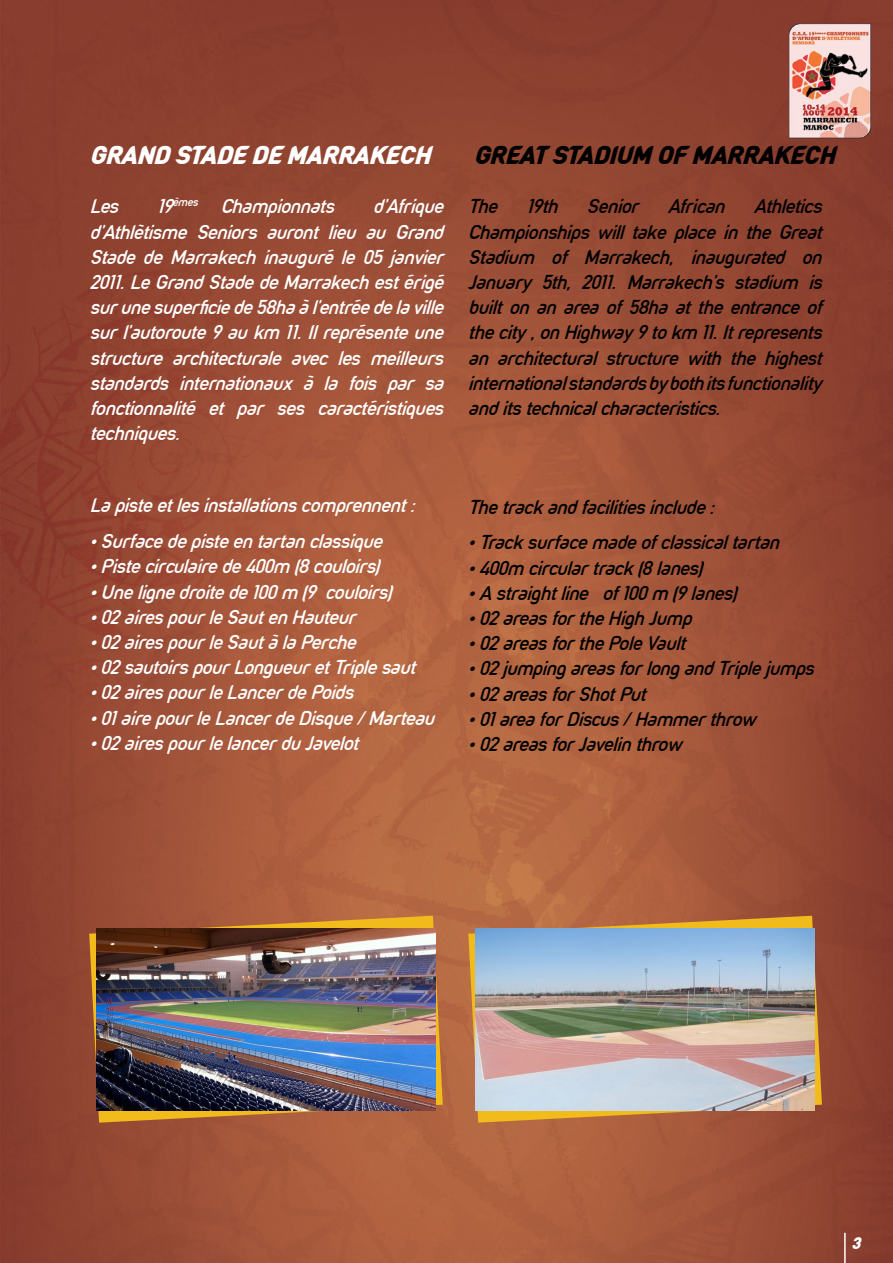
<style>
.page{position:relative;width:893px;height:1263px;background:#fff}
.page>*{position:absolute;margin:0;border:0;box-sizing:border-box;transform-origin:0 0}
.t1{font:900 27px "IAAF Sans";color:#000}
.t2{font:900 27px "IAAF Sans";color:#fff}
.t3{font:21px/25.2px "IAAF Sans";color:#fff;text-align:justify}
.t4{font:21px/25.2px "IAAF Sans";color:#000;text-align:justify}
.t5{font:900 18px "IAAF Sans";color:#fff}
</style>
<div class="page">
<img style="left:0;top:0;width:893px;height:1263px">
<hr style="left:844px;top:1233px;width:2px;height:30px;background:#fff">
<svg style="left:89px;top:916px;width:354px;height:207px;background:#b97631"></svg>
<svg style="left:468px;top:916px;width:354px;height:207px;background:#c17e36"></svg>
<img style="left:97px;top:928px;width:339px;height:182px">
<img style="left:475px;top:928px;width:340px;height:182px">
<p class="t2" style="left:90px;top:140px;width:342px">GRAND STADE DE MARRAKECH</p>
<p class="t1" style="left:474px;top:140px;width:362px">GREAT STADIUM OF MARRAKECH</p>
<p class="t3" style="left:90px;top:194px;width:29px">Les</p>
<p class="t3" style="left:157px;top:194px;width:178px">19<sup>èmes</sup> Championnats</p>
<p class="t3" style="left:90px;top:194px;width:354px;text-indent:283px">d’Afrique d’Athlètisme Seniors auront lieu au Grand Stade de Marrakech inauguré le 05 janvier 2011. Le Grand Stade de Marrakech est érigé sur une superficie de 58ha à l’entrée de la ville sur l’autoroute 9 au km 11. Il représente une structure architecturale avec les meilleurs standards internationaux à la fois par sa fonctionnalité et par ses caractéristiques techniques.</p>
<p class="t4" style="left:468px;top:194px;width:30px">The</p>
<p class="t4" style="left:527px;top:194px;width:32px">19th</p>
<p class="t4" style="left:587px;top:194px;width:52px">Senior</p>
<p class="t4" style="left:668px;top:194px;width:58px">African</p>
<p class="t4" style="left:468px;top:194px;width:354px;text-indent:286px">Athletics Championships will take place in the Great Stadium of Marrakech, inaugurated on January 5th, 2011. Marrakech’s stadium is built on an area of 58ha at the entrance of the city , on Highway 9 to km 11. It represents an architectural structure with the highest international standards by both its functionality and its technical characteristics.</p>
<p class="t3" style="left:90px;top:493px;width:326px">La piste et les installations comprennent :</p>
<p class="t3" style="left:90px;top:529px;width:293px">• Surface de piste en tartan classique</p>
<p class="t3" style="left:90px;top:554px;width:291px">• Piste circulaire de 400m (8 couloirs)</p>
<p class="t3" style="left:90px;top:579px;width:303px">• Une ligne droite de 100 m (9 couloirs)</p>
<p class="t3" style="left:90px;top:604px;width:267px">• 02 aires pour le Saut en Hauteur</p>
<p class="t3" style="left:90px;top:630px;width:267px">• 02 aires pour le Saut à la Perche</p>
<p class="t3" style="left:90px;top:655px;width:326px">• 02 sautoirs pour Longueur et Triple saut</p>
<p class="t3" style="left:90px;top:680px;width:265px">• 02 aires pour le Lancer de Poids</p>
<p class="t3" style="left:90px;top:705px;width:346px">• 01 aire pour le Lancer de Disque / Marteau</p>
<p class="t3" style="left:90px;top:730px;width:270px">• 02 aires pour le lancer du Javelot</p>
<p class="t4" style="left:468px;top:494px;width:247px">The track and facilities include :</p>
<p class="t4" style="left:468px;top:530px;width:312px">• Track surface made of classical tartan</p>
<p class="t4" style="left:468px;top:555px;width:235px">• 400m circular track (8 lanes)</p>
<p class="t4" style="left:468px;top:580px;width:269px">• A straight line of 100 m (9 lanes)</p>
<p class="t4" style="left:468px;top:606px;width:224px">• 02 areas for the High Jump</p>
<p class="t4" style="left:468px;top:631px;width:218px">• 02 areas for the Pole Vault</p>
<p class="t4" style="left:468px;top:656px;width:347px">• 02 jumping areas for long and Triple jumps</p>
<p class="t4" style="left:468px;top:681px;width:178px">• 02 areas for Shot Put</p>
<p class="t4" style="left:468px;top:706px;width:289px">• 01 area for Discus / Hammer throw</p>
<p class="t4" style="left:468px;top:732px;width:214px">• 02 areas for Javelin throw</p>
<p class="t5" style="left:852px;top:1233px;width:10px">3</p>
</div>
